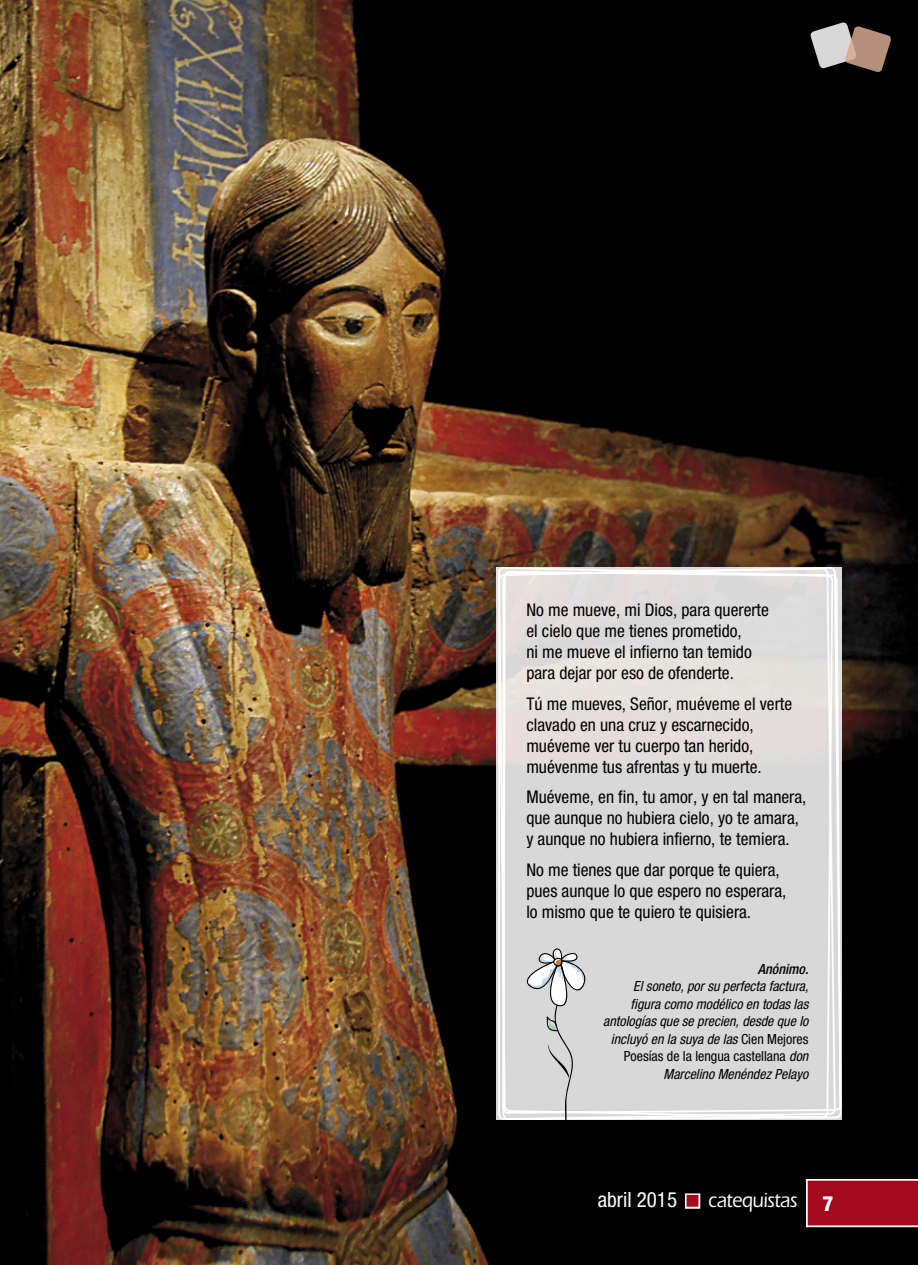
<style>
.page{position:relative;width:918px;height:1265px;background:#fff}
.page>*{position:absolute;margin:0;border:0;box-sizing:border-box;transform-origin:0 0}
.t1{font:500 21px "ITC Eras Std";letter-spacing:-.02em;color:#fff;scale:.9 1}
.t2{font:condensed 21px "Helvetica Neue LT Std";color:#fff}
.t3{font:condensed 17.5px/21px "Helvetica Neue LT Std";color:#000}
.t4{font:italic condensed 14px/17.5px "Helvetica Neue LT Std";color:#000;text-align:right}
.t5{font:italic 500 condensed 14px "Helvetica Neue LT Std";color:#000}
.s1{font-style:normal}
.s2{font-family:"Helvetica Neue LT Std";font-weight:800;font-stretch:condensed}
</style>
<div class="page">
<img style="left:0;top:0;width:918px;height:1265px">
<svg style="left:497px;top:0;width:345px;height:1265px;background:#696462"></svg>
<svg style="left:809px;top:21px;width:83px;height:52px;background:#7f726b"></svg>
<svg style="left:806px;top:1179px;width:112px;height:48px;background:#ab1d30"></svg>
<div style="left:685px;top:1193px;width:15px;height:16px;border:4px solid #fff"></div>
<svg style="left:527px;top:948px;width:60px;height:275px;background:#818181"></svg>
<svg style="left:687px;top:1195px;width:11px;height:12px"></svg>
<p class="t3" style="left:526px;top:599px;width:244px">No me mueve, mi Dios, para quererte el cielo que me tienes prometido,<br>ni me mueve el infierno tan temido para dejar por eso de ofenderte.</p>
<p class="t3" style="left:526px;top:693px;width:267px">Tú me mueves, Señor, muéveme el verte clavado en una cruz y escarnecido, muéveme ver tu cuerpo tan herido, muévenme tus afrentas y tu muerte.</p>
<p class="t3" style="left:526px;top:787px;width:282px">Muéveme, en fin, tu amor, y en tal manera, que aunque no hubiera cielo, yo te amara, y aunque no hubiera infierno, te temiera.</p>
<p class="t3" style="left:526px;top:860px;width:262px">No me tienes que dar porque te quiera, pues aunque lo que espero no esperara, lo mismo que te quiero te quisiera.</p>
<p class="t5" style="left:758px;top:960px;width:52px">Anónimo.</p>
<p class="t4" style="left:603px;top:978px;width:207px">El soneto, por su perfecta factura, figura como modélico en todas las antologías que se precien, desde que lo incluyó en la suya de las <span class="s1">Cien Mejores Poesías de la lengua castellana</span> don Marcelino Menéndez Pelayo</p>
<p class="t2" style="left:598px;top:1188px;width:81px">abril 2015</p>
<p class="t1" style="left:708px;top:1189px;width:141px">catequistas <span class="s2">7</span></p>
</div>
